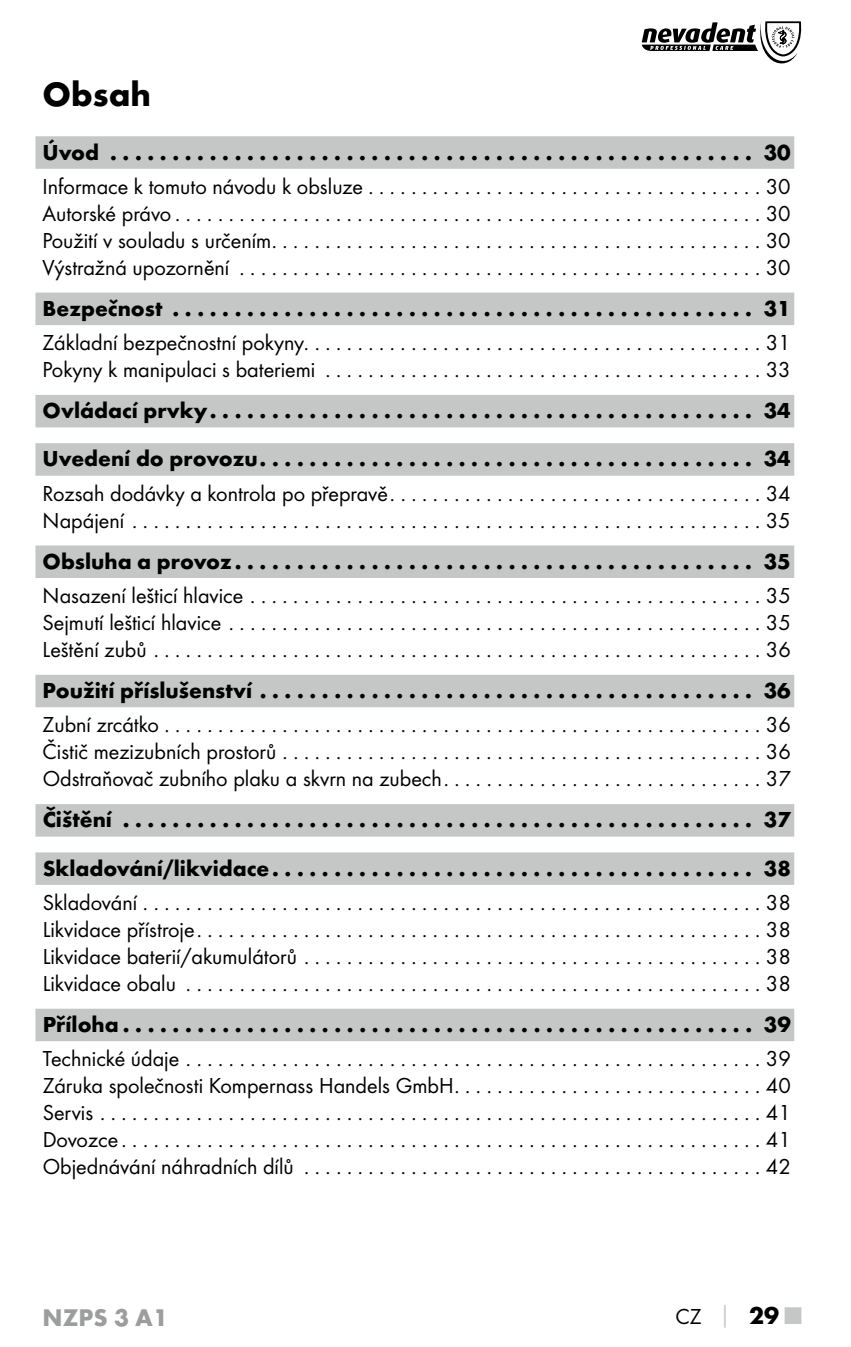
<style>
.page{position:relative;width:851px;height:1347px;background:#fff}
.page>*{position:absolute;margin:0;border:0;box-sizing:border-box;transform-origin:0 0}
.t1{font:700 35px "Futura";color:#000}
.t2{font:700 25px "Futura";color:#9c9d9d}
.t3{font:22.5px/27px "Futura Boo";color:#000;text-align:justify}
.t4{font:700 22.5px/48.2px "Futura";color:#000}
.s1{font-family:"Futura";font-weight:700;color:#c5c6c6}
.s2{font-family:"Futura";font-weight:700;font-size:25px}
.s3{font-family:"Futura";font-weight:700;font-size:25px;color:#c5c6c6}
</style>
<div class="page">
<svg style="left:641px;top:21px;width:160px;height:42px"></svg>
<div style="left:35px;top:136px;width:759px;height:33px;background:#c5c6c6"></div>
<div style="left:35px;top:292px;width:759px;height:33px;background:#c5c6c6"></div>
<div style="left:35px;top:395px;width:759px;height:32px;background:#c5c6c6"></div>
<div style="left:35px;top:443px;width:759px;height:33px;background:#c5c6c6"></div>
<div style="left:35px;top:545px;width:759px;height:33px;background:#c5c6c6"></div>
<div style="left:35px;top:675px;width:759px;height:32px;background:#c5c6c6"></div>
<div style="left:35px;top:804px;width:759px;height:32px;background:#c5c6c6"></div>
<div style="left:35px;top:852px;width:759px;height:33px;background:#c5c6c6"></div>
<div style="left:35px;top:1008px;width:759px;height:33px;background:#c5c6c6"></div>
<h1 class="t1" style="left:43px;top:72px;width:110px">Obsah</h1>
<p class="t4" style="left:43px;top:128px;width:749px">Úvod . . . . . . . . . . . . . . . . . . . . . . . . . . . . . . . . . . . . . . . . . . . . . . . . . . . . 30</p>
<p class="t3" style="left:43px;top:172px;width:749px">Informace k tomuto návodu k obsluze . . . . . . . . . . . . . . . . . . . . . . . . . . . . . . . . . . . . . 30<br>Autorské právo . . . . . . . . . . . . . . . . . . . . . . . . . . . . . . . . . . . . . . . . . . . . . . . . . . . . . . . 30<br>Použití v souladu s určením . . . . . . . . . . . . . . . . . . . . . . . . . . . . . . . . . . . . . . . . . . . . . . 30<br>Výstražná upozornění . . . . . . . . . . . . . . . . . . . . . . . . . . . . . . . . . . . . . . . . . . . . . . . . . 30</p>
<p class="t4" style="left:43px;top:284px;width:749px">Bezpečnost . . . . . . . . . . . . . . . . . . . . . . . . . . . . . . . . . . . . . . . . . . . . . . . 31</p>
<p class="t3" style="left:43px;top:329px;width:749px">Základní bezpečnostní pokyny...........................................31<br>Pokyny k manipulaci s bateriemi . . . . . . . . . . . . . . . . . . . . . . . . . . . . . . . . . . . . . . . . . 33</p>
<p class="t4" style="left:43px;top:386px;width:749px">Ovládací prvky . . . . . . . . . . . . . . . . . . . . . . . . . . . . . . . . . . . . . . . . . . . . 34<br>Uvedení do provozu . . . . . . . . . . . . . . . . . . . . . . . . . . . . . . . . . . . . . . . . 34</p>
<p class="t3" style="left:43px;top:479px;width:749px">Rozsah dodávky a kontrola po přepravě . . . . . . . . . . . . . . . . . . . . . . . . . . . . . . . . . . . 34<br>Napájení . . . . . . . . . . . . . . . . . . . . . . . . . . . . . . . . . . . . . . . . . . . . . . . . . . . . . . . . . . . 35</p>
<p class="t4" style="left:43px;top:537px;width:749px">Obsluha a provoz . . . . . . . . . . . . . . . . . . . . . . . . . . . . . . . . . . . . . . . . . . 35</p>
<p class="t3" style="left:43px;top:582px;width:749px">Nasazení lešticí hlavice . . . . . . . . . . . . . . . . . . . . . . . . . . . . . . . . . . . . . . . . . . . . . . . . 35<br>Sejmutí lešticí hlavice . . . . . . . . . . . . . . . . . . . . . . . . . . . . . . . . . . . . . . . . . . . . . . . . . . 35<br>Leštění zubů . . . . . . . . . . . . . . . . . . . . . . . . . . . . . . . . . . . . . . . . . . . . . . . . . . . . . . . . . 36</p>
<p class="t4" style="left:43px;top:666px;width:749px">Použití příslušenství . . . . . . . . . . . . . . . . . . . . . . . . . . . . . . . . . . . . . . . . 36</p>
<p class="t3" style="left:43px;top:711px;width:749px">Zubní zrcátko . . . . . . . . . . . . . . . . . . . . . . . . . . . . . . . . . . . . . . . . . . . . . . . . . . . . . . . . 36<br>Čistič mezizubních prostorů . . . . . . . . . . . . . . . . . . . . . . . . . . . . . . . . . . . . . . . . . . . . . 36<br>Odstraňovač zubního plaku a skvrn na zubech . . . . . . . . . . . . . . . . . . . . . . . . . . . . . . 37</p>
<p class="t4" style="left:43px;top:795px;width:749px">Čištění . . . . . . . . . . . . . . . . . . . . . . . . . . . . . . . . . . . . . . . . . . . . . . . . . . . 37<br>Skladování/likvidace . . . . . . . . . . . . . . . . . . . . . . . . . . . . . . . . . . . . . . . 38</p>
<p class="t3" style="left:43px;top:888px;width:749px">Skladování . . . . . . . . . . . . . . . . . . . . . . . . . . . . . . . . . . . . . . . . . . . . . . . . . . . . . . . . . . 38<br>Likvidace přístroje . . . . . . . . . . . . . . . . . . . . . . . . . . . . . . . . . . . . . . . . . . . . . . . . . . . . . 38<br>Likvidace baterií/akumulátorů . . . . . . . . . . . . . . . . . . . . . . . . . . . . . . . . . . . . . . . . . . . 38<br>Likvidace obalu . . . . . . . . . . . . . . . . . . . . . . . . . . . . . . . . . . . . . . . . . . . . . . . . . . . . . . 38</p>
<p class="t4" style="left:43px;top:1000px;width:749px">Příloha . . . . . . . . . . . . . . . . . . . . . . . . . . . . . . . . . . . . . . . . . . . . . . . . . . . 39</p>
<p class="t3" style="left:43px;top:1045px;width:749px">Technické údaje . . . . . . . . . . . . . . . . . . . . . . . . . . . . . . . . . . . . . . . . . . . . . . . . . . . . . . 39<br>Záruka společnosti Kompernass Handels GmbH . . . . . . . . . . . . . . . . . . . . . . . . . . . . . 40<br>Servis . . . . . . . . . . . . . . . . . . . . . . . . . . . . . . . . . . . . . . . . . . . . . . . . . . . . . . . . . . . . . . 41<br>Dovozce . . . . . . . . . . . . . . . . . . . . . . . . . . . . . . . . . . . . . . . . . . . . . . . . . . . . . . . . . . . . 41<br>Objednávání náhradních dílů . . . . . . . . . . . . . . . . . . . . . . . . . . . . . . . . . . . . . . . . . . . 42</p>
<p class="t2" style="left:43px;top:1301px;width:127px">NZPS 3 A1</p>
<p class="t3" style="left:675px;top:1303px;width:127px">CZ <span class="s1">│</span> <span class="s2">29</span> <span class="s3">■</span></p>
</div>
